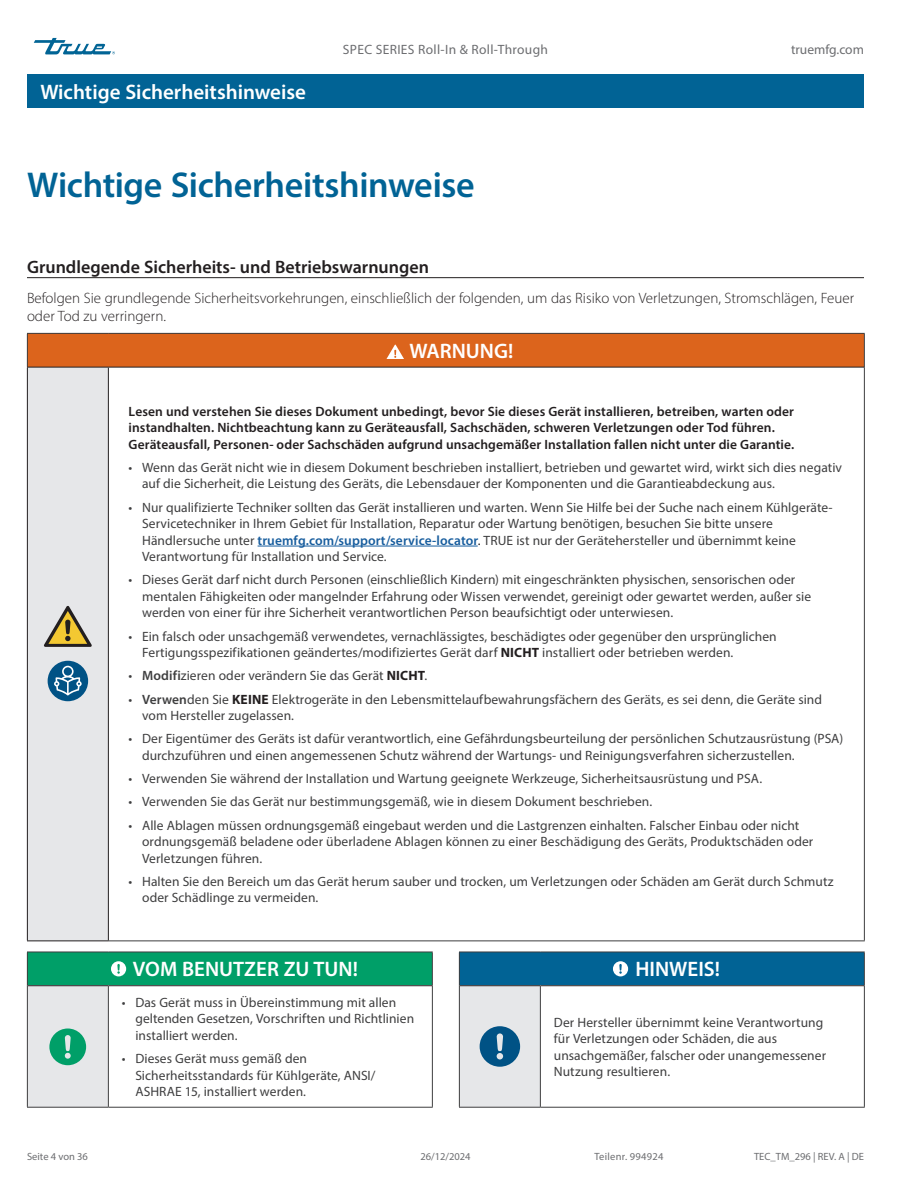
<style>
.page{position:relative;width:918px;height:1188px;background:#fff}
.page>*{position:absolute;margin:0;border:0;box-sizing:border-box;transform-origin:0 0}
.Table_text{font:600 36px "Myriad Pro";letter-spacing:-.01em;color:#016395}
.Table_title_bar{font:600 21px "Myriad Pro";color:#fff}
.Title_bar_Page_header{font:600 21px "Myriad Pro";color:#fff}
.Subhead_underscore_H1{font:600 18px "Myriad Pro";color:#231f20}
.Body_Text_light_Normal{font:300 15px/18px "Myriad Pro";color:#231f20}
.Table_text-2{font:13.5px/16.5px "Myriad Pro";letter-spacing:.005em;color:#3e3e3f}
.Table_text_BOLD{font:600 13.5px/16.5px "Myriad Pro";letter-spacing:.005em;color:#231f20}
.t1{font:13.5px "Myriad Pro";letter-spacing:.025em;color:#6c6d70}
.t2{font:13.5px "Myriad Pro";color:#6c6d70}
.t3{font:10.5px "Myriad Pro";color:#6c6d70}
.t4{font:10.5px "Myriad Pro";letter-spacing:.025em;color:#6c6d70}
.s1{font-weight:600;color:#175d9e}
.s2{color:#231f20}
.s3{font-weight:700;color:#231f20}
.s4{font-weight:600}
</style>
<div class="page">
<svg style="left:34px;top:38px;width:81px;height:16px"></svg>
<div style="left:27px;top:74px;width:837px;height:34px;background:#016395"></div>
<div style="left:27px;top:333px;width:837px;height:34px;background:#dc641c"></div>
<div style="left:27px;top:367px;width:81px;height:574px;background:#e6e7e9"></div>
<hr style="left:27px;top:333px;width:81px;height:1px;background:#3e3e3f">
<hr style="left:27px;top:334px;width:1px;height:33px;background:#3e3e3f">
<hr style="left:108px;top:333px;width:757px;height:1px;background:#3e3e3f">
<hr style="left:864px;top:334px;width:1px;height:33px;background:#3e3e3f">
<hr style="left:864px;top:367px;width:1px;height:573px;background:#3e3e3f">
<hr style="left:109px;top:940px;width:756px;height:1px;background:#3e3e3f">
<hr style="left:108px;top:367px;width:756px;height:1px;background:#231f20">
<hr style="left:27px;top:367px;width:81px;height:1px;background:#231f20">
<hr style="left:27px;top:368px;width:1px;height:572px;background:#231f20">
<hr style="left:108px;top:368px;width:1px;height:572px;background:#231f20">
<hr style="left:27px;top:940px;width:82px;height:1px;background:#231f20">
<svg style="left:387px;top:345px;width:17px;height:13px"></svg>
<svg style="left:44px;top:606px;width:48px;height:41px"></svg>
<div style="left:48px;top:661px;width:40px;height:40px;background:#005285;border-radius:50%"></div>
<svg style="left:54px;top:666px;width:28px;height:29px"></svg>
<hr style="left:258px;top:546px;width:220px;height:1px;background:#175d9e">
<hr style="left:27px;top:277px;width:837px;height:1px;background:#231f20">
<div style="left:27px;top:952px;width:405px;height:34px;background:#009f68"></div>
<div style="left:27px;top:986px;width:81px;height:121px;background:#e6e7e9"></div>
<hr style="left:27px;top:952px;width:81px;height:1px;background:#3e3e3f">
<hr style="left:27px;top:952px;width:1px;height:34px;background:#3e3e3f">
<hr style="left:108px;top:952px;width:325px;height:1px;background:#3e3e3f">
<hr style="left:432px;top:952px;width:1px;height:34px;background:#3e3e3f">
<hr style="left:27px;top:986px;width:1px;height:121px;background:#3e3e3f">
<hr style="left:108px;top:986px;width:1px;height:121px;background:#3e3e3f">
<hr style="left:432px;top:986px;width:1px;height:121px;background:#3e3e3f">
<hr style="left:27px;top:1107px;width:81px;height:1px;background:#3e3e3f">
<hr style="left:108px;top:1107px;width:325px;height:1px;background:#3e3e3f">
<hr style="left:28px;top:985px;width:80px;height:1px;background:#231f20">
<hr style="left:108px;top:985px;width:324px;height:1px;background:#231f20">
<svg style="left:111px;top:961px;width:15px;height:15px"></svg>
<svg style="left:49px;top:1029px;width:37px;height:36px"></svg>
<div style="left:459px;top:952px;width:405px;height:34px;background:#016395"></div>
<div style="left:459px;top:986px;width:81px;height:121px;background:#e6e7e9"></div>
<hr style="left:459px;top:952px;width:81px;height:1px;background:#3e3e3f">
<hr style="left:459px;top:952px;width:1px;height:34px;background:#3e3e3f">
<hr style="left:540px;top:952px;width:325px;height:1px;background:#3e3e3f">
<hr style="left:864px;top:952px;width:1px;height:34px;background:#3e3e3f">
<hr style="left:459px;top:986px;width:1px;height:121px;background:#3e3e3f">
<hr style="left:540px;top:986px;width:1px;height:121px;background:#3e3e3f">
<hr style="left:864px;top:986px;width:1px;height:121px;background:#3e3e3f">
<hr style="left:459px;top:1107px;width:81px;height:1px;background:#3e3e3f">
<hr style="left:540px;top:1107px;width:325px;height:1px;background:#3e3e3f">
<hr style="left:460px;top:985px;width:80px;height:1px;background:#231f20">
<hr style="left:540px;top:985px;width:324px;height:1px;background:#231f20">
<svg style="left:613px;top:961px;width:15px;height:15px"></svg>
<svg style="left:480px;top:1026px;width:40px;height:41px"></svg>
<p class="Title_bar_Page_header" style="left:40px;top:79px;width:267px">Wichtige Sicherheitshinweise</p>
<p class="t1" style="left:343px;top:42px;width:207px">SPEC SERIES Roll-In &amp; Roll-Through</p>
<p class="t2" style="left:791px;top:42px;width:74px">truemfg.com</p>
<p class="Table_text" style="left:27px;top:162px;width:449px">Wichtige Sicherheitshinweise</p>
<p class="Subhead_underscore_H1" style="left:27px;top:255px;width:404px">Grundlegende Sicherheits- und Betriebswarnungen</p>
<p class="Body_Text_light_Normal" style="left:27px;top:289px;width:829px">Befolgen Sie grundlegende Sicherheitsvorkehrungen, einschließlich der folgenden, um das Risiko von Verletzungen, Stromschlägen, Feuer oder Tod zu verringern.</p>
<p class="Table_title_bar" style="left:409px;top:338px;width:106px">WARNUNG!</p>
<p class="Table_text_BOLD" style="left:129px;top:403px;width:667px">Lesen und verstehen Sie dieses Dokument unbedingt, bevor Sie dieses Gerät installieren, betreiben, warten oder instandhalten. Nichtbeachtung kann zu Geräteausfall, Sachschäden, schweren Verletzungen oder Tod führen.<br>Geräteausfall, Personen- oder Sachschäden aufgrund unsachgemäßer Installation fallen nicht unter die Garantie.</p>
<p class="Table_text-2" style="left:142px;top:459px;width:701px;text-indent:-14px">• Wenn das Gerät nicht wie in diesem Dokument beschrieben installiert, betrieben und gewartet wird, wirkt sich dies negativ auf die Sicherheit, die Leistung des Geräts, die Lebensdauer der Komponenten und die Garantieabdeckung aus.</p>
<p class="Table_text-2" style="left:142px;top:499px;width:692px;text-indent:-14px">• Nur qualifizierte Techniker sollten das Gerät installieren und warten. Wenn Sie Hilfe bei der Suche nach einem Kühlgeräte-Servicetechniker in Ihrem Gebiet für Installation, Reparatur oder Wartung benötigen, besuchen Sie bitte unsere Händlersuche unter <span class="s1">truemfg.com/support/service-locator</span><span class="s2">.</span> TRUE ist nur der Gerätehersteller und übernimmt keine Verantwortung für Installation und Service.</p>
<p class="Table_text-2" style="left:142px;top:571px;width:671px;text-indent:-14px">• Dieses Gerät darf nicht durch Personen (einschließlich Kindern) mit eingeschränkten physischen, sensorischen oder mentalen Fähigkeiten oder mangelnder Erfahrung oder Wissen verwendet, gereinigt oder gewartet werden, außer sie werden von einer für ihre Sicherheit verantwortlichen Person beaufsichtigt oder unterwiesen.</p>
<p class="Table_text-2" style="left:142px;top:628px;width:636px;text-indent:-14px">• Ein falsch oder unsachgemäß verwendetes, vernachlässigtes, beschädigtes oder gegenüber den ursprünglichen<br>Fertigungsspezifikationen geändertes/modifiziertes Gerät darf <span class="s3">NICHT</span> installiert oder betrieben werden.</p>
<p class="Table_text-2" style="left:129px;top:667px;width:300px">• <span class="s4">Modifi</span>zieren oder verändern Sie das Gerät <span class="s3">NICHT</span>.</p>
<p class="Table_text-2" style="left:142px;top:691px;width:681px;text-indent:-13px">• <span class="s4">Verwen</span>den Sie <span class="s3">KEINE</span> Elektrogeräte in den Lebensmittelaufbewahrungsfächern des Geräts, es sei denn, die Geräte sind vom Hersteller zugelassen.</p>
<p class="Table_text-2" style="left:142px;top:730px;width:703px;text-indent:-14px">• Der Eigentümer des Geräts ist dafür verantwortlich, eine Gefährdungsbeurteilung der persönlichen Schutzausrüstung (PSA) durchzuführen und einen angemessenen Schutz während der Wartungs- und Reinigungsverfahren sicherzustellen.</p>
<p class="Table_text-2" style="left:129px;top:770px;width:635px">• Verwenden Sie während der Installation und Wartung geeignete Werkzeuge, Sicherheitsausrüstung und PSA.</p>
<p class="Table_text-2" style="left:129px;top:793px;width:525px">• Verwenden Sie das Gerät nur bestimmungsgemäß, wie in diesem Dokument beschrieben.</p>
<p class="Table_text-2" style="left:142px;top:817px;width:673px;text-indent:-14px">• Alle Ablagen müssen ordnungsgemäß eingebaut werden und die Lastgrenzen einhalten. Falscher Einbau oder nicht ordnungsgemäß beladene oder überladene Ablagen können zu einer Beschädigung des Geräts, Produktschäden oder<br>Verletzungen führen.</p>
<p class="Table_text-2" style="left:142px;top:873px;width:693px;text-indent:-14px">• Halten Sie den Bereich um das Gerät herum sauber und trocken, um Verletzungen oder Schäden am Gerät durch Schmutz oder Schädlinge zu vermeiden.</p>
<p class="Table_title_bar" style="left:133px;top:956px;width:227px">VOM BENUTZER ZU TUN!</p>
<p class="Table_text-2" style="left:135px;top:994px;width:280px;text-indent:-14px">• Das Gerät muss in Übereinstimmung mit allen geltenden Gesetzen, Vorschriften und Richtlinien installiert werden.</p>
<p class="Table_text-2" style="left:135px;top:1050px;width:242px;text-indent:-14px">• Dieses Gerät muss gemäß den<br>Sicherheitsstandards für Kühlgeräte, ANSI/<br>ASHRAE 15, installiert werden.</p>
<p class="Table_title_bar" style="left:635px;top:956px;width:86px">HINWEIS!</p>
<p class="Table_text-2" style="left:554px;top:1014px;width:274px">Der Hersteller übernimmt keine Verantwortung für Verletzungen oder Schäden, die aus unsachgemäßer, falscher oder unangemessener Nutzung resultieren.</p>
<p class="t3" style="left:27px;top:1150px;width:63px">Seite 4 von 36</p>
<p class="t3" style="left:420px;top:1150px;width:52px">26/12/2024</p>
<p class="t4" style="left:595px;top:1150px;width:71px">Teilenr. 994924</p>
<p class="t3" style="left:754px;top:1150px;width:111px">TEC_TM_296 | REV. A | DE</p>
</div>
